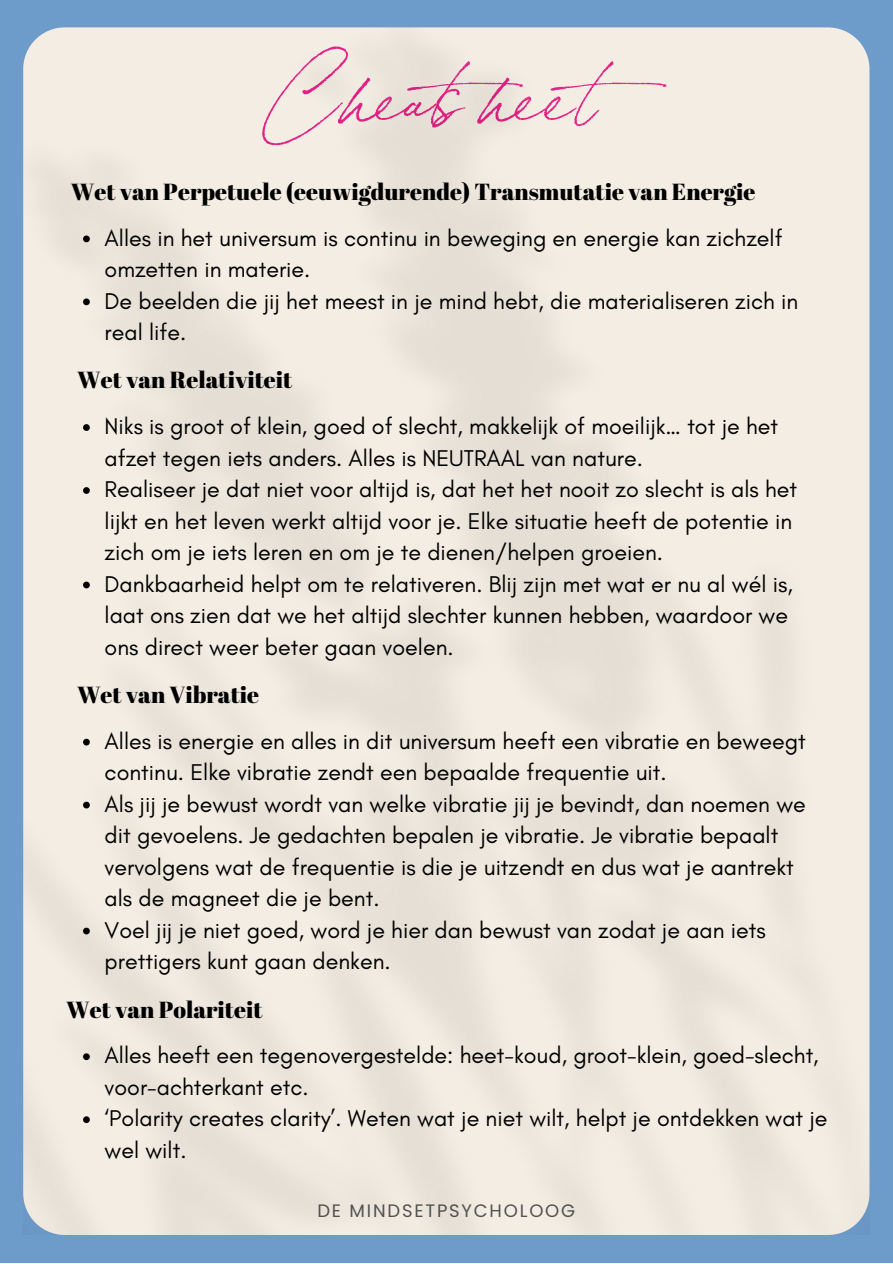
<style>
.page{position:relative;width:893px;height:1264px;background:#fff}
.page>*{position:absolute;margin:0;border:0;box-sizing:border-box;transform-origin:0 0}
.t1{font:81.6px "Bon Vivant";color:#e42286}
.t2{font:23.25px/31.5px "Glacial Indifference";color:#000}
.t3{font:23.25px "Abril Fatface";color:#000}
.t4{font:18px "Poppins";letter-spacing:.1em;color:#545454}
</style>
<div class="page">
<div style="left:0;top:0;width:892px;height:1262px;background:#6d9ccb"></div>
<img style="left:23px;top:27px;width:845px;height:1207px">
<svg style="left:83px;top:1053px;width:7px;height:7px"></svg>
<svg style="left:83px;top:1116px;width:7px;height:7px"></svg>
<p class="t1" style="left:278px;top:46px;width:414px">Cheatsheet</p>
<p class="t3" style="left:71px;top:175px;width:686px">Wet van Perpetuele (eeuwigdurende) Transmutatie van Energie</p>
<p class="t2" style="left:105px;top:222px;width:679px">Alles in het universum is continu in beweging en energie kan zichzelf omzetten in materie.</p>
<p class="t2" style="left:105px;top:285px;width:695px">De beelden die jij het meest in je mind hebt, die materialiseren zich in real life.</p>
<p class="t3" style="left:77px;top:364px;width:217px">Wet van Relativiteit</p>
<p class="t2" style="left:105px;top:410px;width:675px">Niks is groot of klein, goed of slecht, makkelijk of moeilijk… tot je het afzet tegen iets anders. Alles is NEUTRAAL van nature.</p>
<p class="t2" style="left:105px;top:473px;width:694px">Realiseer je dat niet voor altijd is, dat het het nooit zo slecht is als het lijkt en het leven werkt altijd voor je. Elke situatie heeft de potentie in zich om je iets leren en om je te dienen/helpen groeien.</p>
<p class="t2" style="left:105px;top:568px;width:689px">Dankbaarheid helpt om te relativeren. Blij zijn met wat er nu al wél is, laat ons zien dat we het altijd slechter kunnen hebben, waardoor we ons direct weer beter gaan voelen.</p>
<p class="t3" style="left:77px;top:678px;width:184px">Wet van Vibratie</p>
<p class="t2" style="left:105px;top:725px;width:702px">Alles is energie en alles in dit universum heeft een vibratie en beweegt continu. Elke vibratie zendt een bepaalde frequentie uit.</p>
<p class="t2" style="left:105px;top:788px;width:702px">Als jij je bewust wordt van welke vibratie jij je bevindt, dan noemen we dit gevoelens. Je gedachten bepalen je vibratie. Je vibratie bepaalt vervolgens wat de frequentie is die je uitzendt en dus wat je aantrekt als de magneet die je bent.</p>
<p class="t2" style="left:105px;top:913px;width:662px">Voel jij je niet goed, word je hier dan bewust van zodat je aan iets prettigers kunt gaan denken.</p>
<p class="t3" style="left:66px;top:992px;width:198px">Wet van Polariteit</p>
<p class="t2" style="left:105px;top:1039px;width:715px">Alles heeft een tegenovergestelde: heet-koud, groot-klein, goed-slecht, voor-achterkant etc.</p>
<p class="t2" style="left:105px;top:1102px;width:724px">‘Polarity creates clarity’. Weten wat je niet wilt, helpt je ontdekken wat je wel wilt.</p>
<p class="t4" style="left:317px;top:1198px;width:259px">DE MINDSETPSYCHOLOOG</p>
</div>
